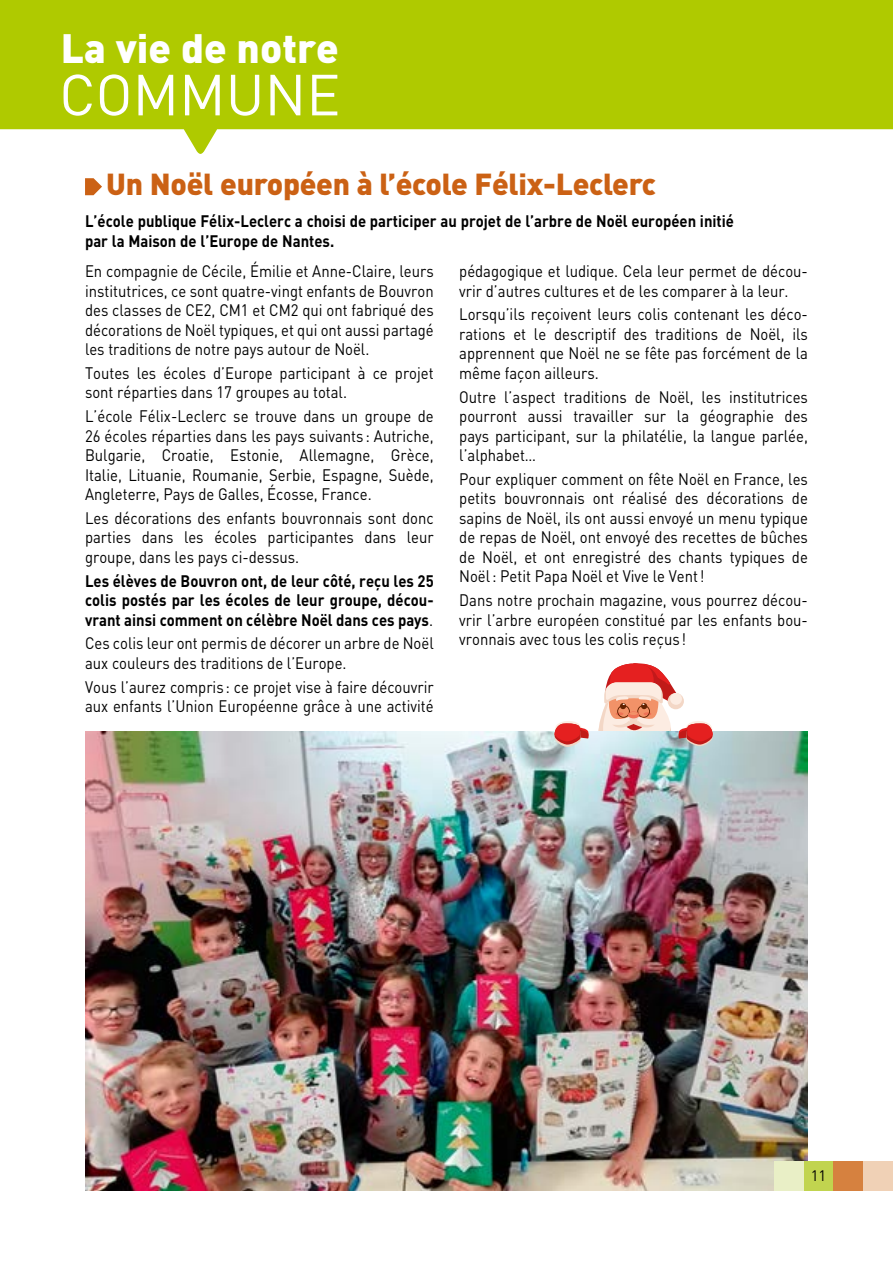
<style>
.page{position:relative;width:893px;height:1263px;background:#fff}
.page>*{position:absolute;margin:0;border:0;box-sizing:border-box;transform-origin:0 0}
.t1{font:57px "DIN";color:#fff}
.t2{font:900 40.5px "DIN";color:#fff}
.t3{font:900 30px "DIN";letter-spacing:-.01em;color:#cb6114}
.t4{font:16.5px/19.5px "DIN";color:#000;text-align:justify;scale:.9 1}
.t5{font:700 16.5px/19.5px "DIN";color:#000;scale:.9 1}
.t6{font:15px "DIN";color:#000}
.s1{font-weight:400}
</style>
<div class="page">
<svg style="left:85px;top:178px;width:17px;height:17px"></svg>
<img style="left:85px;top:732px;width:723px;height:459px">
<img style="left:554px;top:663px;width:159px;height:111px">
<div style="left:804px;top:1161px;width:29px;height:30px;background:#c1d44f"></div>
<div style="left:833px;top:1161px;width:30px;height:30px;background:#d6813f"></div>
<div style="left:863px;top:1161px;width:30px;height:30px;background:#f0d1b6"></div>
<div style="left:774px;top:1161px;width:30px;height:30px;background:#e9efc6"></div>
<svg style="left:0;top:0;width:893px;height:154px;fill:#afca00"></svg>
<h2 class="t2" style="left:61px;top:21px;width:280px">La vie de notre</h2>
<h1 class="t1" style="left:59px;top:59px;width:283px">COMMUNE</h1>
<h3 class="t3" style="left:106px;top:164px;width:551px">Un Noël européen à l’école Félix-Leclerc</h3>
<p class="t5" style="left:85px;top:211px;width:723px">L’école publique Félix-Leclerc a choisi de participer au projet de l’arbre de Noël européen initié par la Maison de l’Europe de Nantes.</p>
<p class="t4" style="left:85px;top:261px;width:389px">En compagnie de Cécile, Émilie et Anne-Claire, leurs institutrices, ce sont quatre-vingt enfants de Bouvron des classes de CE2, CM1 et CM2 qui ont fabriqué des décorations de Noël typiques, et qui ont aussi partagé les traditions de notre pays autour de Noël.</p>
<p class="t4" style="left:85px;top:363px;width:389px">Toutes les écoles d’Europe participant à ce projet sont réparties dans 17 groupes au total.</p>
<p class="t4" style="left:85px;top:406px;width:389px">L’école Félix-Leclerc se trouve dans un groupe de 26 écoles réparties dans les pays suivants : Autriche, Bulgarie, Croatie, Estonie, Allemagne, Grèce, Italie, Lituanie, Roumanie, Serbie, Espagne, Suède, Angleterre, Pays de Galles, Écosse, France.</p>
<p class="t4" style="left:85px;top:508px;width:389px">Les décorations des enfants bouvronnais sont donc parties dans les écoles participantes dans leur groupe, dans les pays ci-dessus.</p>
<p class="t5" style="left:85px;top:570px;width:389px;text-align:justify">Les élèves de Bouvron ont, de leur côté, reçu les 25 colis postés par les écoles de leur groupe, décou&shy;vrant ainsi comment on célèbre Noël dans ces pays<span class="s1">.</span></p>
<p class="t4" style="left:85px;top:633px;width:389px">Ces colis leur ont permis de décorer un arbre de Noël aux couleurs des traditions de l’Europe.</p>
<p class="t4" style="left:85px;top:677px;width:389px">Vous l’aurez compris : ce projet vise à faire découvrir aux enfants l’Union Européenne grâce à une activité</p>
<p class="t4" style="left:459px;top:261px;width:389px">pédagogique et ludique. Cela leur permet de décou&shy;vrir d’autres cultures et de les comparer à la leur.</p>
<p class="t4" style="left:459px;top:304px;width:389px">Lorsqu’ils reçoivent leurs colis contenant les déco&shy;rations et le descriptif des traditions de Noël, ils apprennent que Noël ne se fête pas forcément de la même façon ailleurs.</p>
<p class="t4" style="left:459px;top:387px;width:389px">Outre l’aspect traditions de Noël, les institutrices pourront aussi travailler sur la géographie des pays participant, sur la philatélie, la langue parlée, l’alphabet…</p>
<p class="t4" style="left:459px;top:469px;width:389px">Pour expliquer comment on fête Noël en France, les petits bouvronnais ont réalisé des décorations de sapins de Noël, ils ont aussi envoyé un menu typique de repas de Noël, ont envoyé des recettes de bûches de Noël, et ont enregistré des chants typiques de Noël: Petit Papa Noël et Vive le Vent!</p>
<p class="t4" style="left:459px;top:590px;width:389px">Dans notre prochain magazine, vous pourrez décou&shy;vrir l’arbre européen constitué par les enfants bou&shy;vronnais avec tous les colis reçus !</p>
<p class="t6" style="left:811px;top:1166px;width:17px">11</p>
<p class="t6" style="left:815px;top:1166px;width:9px">7</p>
</div>
